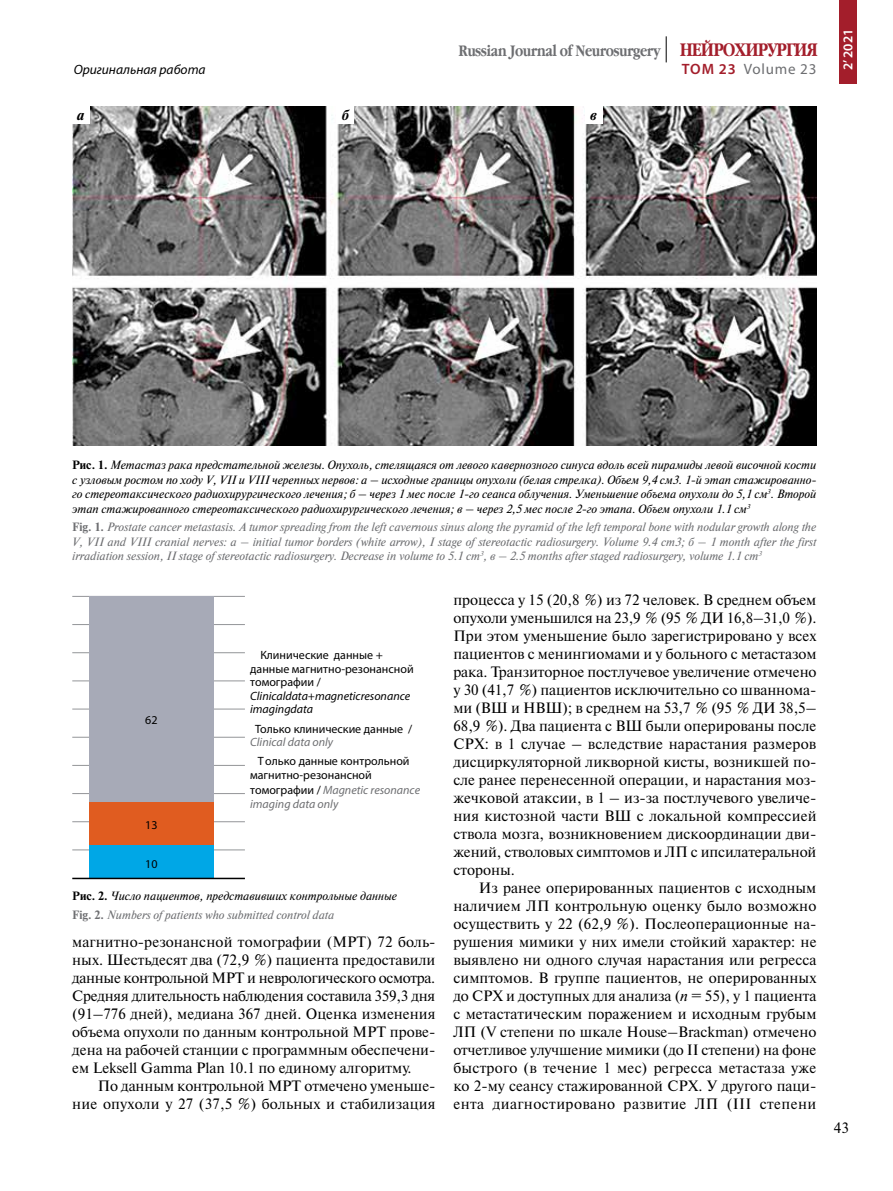
<style>
.page{position:relative;width:893px;height:1191px;background:#fff}
.page>*{position:absolute;margin:0;border:0;box-sizing:border-box;transform-origin:0 0}
.t1{font:700 18px "Garamond Narrow C";letter-spacing:-.05em;color:#a31e2b}
.t2{font:15px/18px "Newton C";color:#000;text-align:justify}
.t3{font:700 15px "Garamond Narrow C";letter-spacing:-.03em;color:#6d6e71}
.t4{font:15px "Myriad Pro";letter-spacing:.05em;color:#6d6e71}
.t5{font:italic 700 15px "Newton C";color:#000}
.t6{font:italic 13.5px "Myriad Pro";color:#000}
.t7{font:600 13.5px "Myriad Pro";color:#fff}
.t8{font:italic 12px/14.4px "Newton C";color:#000;text-align:justify}
.t9{font:italic 12px/14.4px "Newton C";color:#6d6e71;text-align:justify}
.t10{font:12px/14.4px "Myriad Pro";color:#000}
.t11{font:italic 12px/13.5px "Myriad Pro";color:#000}
.t12{font:italic 12px "Myriad Pro";color:#6d6e71}
.s1{font-weight:600;color:#a31e2b}
.s2{font-weight:700;font-style:normal}
.s3{font-style:italic;color:#6d6e71}
.s4{font-weight:700;font-style:normal;color:#6d6e71}
.s5{color:#6d6e71}
.s6{font-style:italic}
</style>
<div class="page">
<div style="left:839px;top:0;width:17px;height:84px;background:#a31e2b"></div>
<svg style="left:666px;top:36px;width:1px;height:26px"></svg>
<hr style="left:72px;top:765px;width:173px;height:1px;background:#939598">
<hr style="left:72px;top:737px;width:173px;height:1px;background:#939598">
<hr style="left:72px;top:708px;width:173px;height:1px;background:#939598">
<hr style="left:72px;top:821px;width:173px;height:1px;background:#939598">
<hr style="left:72px;top:624px;width:173px;height:1px;background:#939598">
<hr style="left:72px;top:680px;width:173px;height:1px;background:#939598">
<hr style="left:72px;top:793px;width:173px;height:1px;background:#939598">
<hr style="left:72px;top:849px;width:173px;height:1px;background:#939598">
<hr style="left:72px;top:652px;width:173px;height:1px;background:#939598">
<hr style="left:72px;top:596px;width:173px;height:1px;background:#939598">
<div style="left:89px;top:597px;width:125px;height:206px;background:#a7aab7"></div>
<div style="left:89px;top:844px;width:125px;height:34px;background:#00a7e6"></div>
<div style="left:89px;top:802px;width:125px;height:42px;background:#e05c20"></div>
<img style="left:72px;top:106px;width:744px;height:340px">
<div style="left:72px;top:106px;width:17px;height:17px;background:#fff"></div>
<div style="left:337px;top:106px;width:17px;height:17px;background:#fff"></div>
<div style="left:585px;top:106px;width:17px;height:17px;background:#fff"></div>
<hr style="left:72px;top:877px;width:173px;height:2px;background:#000">
<p class="t6" style="left:74px;top:61px;width:133px">Оригинальная работа</p>
<p class="t3" style="left:459px;top:43px;width:203px">Russian Journal of Neurosurgery</p>
<p class="t5" style="left:77px;top:107px;width:9px">a</p>
<p class="t5" style="left:342px;top:107px;width:9px">б</p>
<p class="t5" style="left:590px;top:107px;width:8px">в</p>
<p class="t1" style="left:680px;top:39px;width:140px">НЕЙРОХИРУРГИЯ</p>
<p class="t4" style="left:682px;top:59px;width:136px"><span class="s1">Том 23</span> Volume 23</p>
<p class="t7" style="left:839px;top:70px;width:43px;rotate:-90deg">2’ 2021</p>
<p class="t8" style="left:72px;top:458px;width:746px"><span class="s2">Рис. 1.</span> Метастаз рака предстательной железы. Опухоль, стелящаяся от левого кавернозного синуса вдоль всей пирамиды левой височной кости с узловым ростом по ходу V, VII и VIII черепных нервов: а – исходные границы опухоли (белая стрелка). Объем 9,4 см3. 1‑й этап стажированно&shy;го стереотаксического радиохирургического лечения; б – через 1 мес после 1‑го сеанса облучения. Уменьшение объема опухоли до 5,1 см<sup>3</sup>. Второй этап стажированного стереотаксического радиохирургического лечения; в – через 2,5 мес после 2‑го этапа. Объем опухоли 1.1 см<sup>3</sup></p>
<p class="t9" style="left:72px;top:520px;width:746px"><span class="s2">Fig. 1.</span> Prostate cancer metastasis. A tumor spreading from the left cavernous sinus along the pyramid of the left temporal bone with nodular growth along the V, VII and VIII cranial nerves: a – initial tumor borders (white arrow), I stage of stereotactic radiosurgery. Volume 9.4 cm3; б – 1 month after the first irradiation session, II stage of stereotactic radiosurgery. Decrease in volume to 5.1 cm<sup>3</sup>, в – 2.5 months after staged radiosurgery, volume 1.1 cm<sup>3</sup></p>
<p class="t10" style="left:145px;top:713px;width:14px">62</p>
<p class="t10" style="left:145px;top:818px;width:14px">13</p>
<p class="t10" style="left:145px;top:856px;width:14px">10</p>
<p class="t10" style="left:250px;top:648px;width:165px;line-height:13.5px;text-indent:10px">Клинические данные + данные магнитно-резонансной томографии /</p>
<p class="t11" style="left:250px;top:688px;width:162px">Clinical data + magnetic resonance imaging data</p>
<p class="t10" style="left:255px;top:721px;width:159px">Только клинические данные /</p>
<p class="t12" style="left:250px;top:734px;width:85px">Clinical data only</p>
<p class="t10" style="left:250px;top:753px;width:171px;text-indent:8px">Только данные контрольной магнитно-резонансной томографии / <span class="s3">Magnetic resonance imaging data only</span></p>
<p class="t8" style="left:72px;top:886px;width:326px;line-height:18.6px"><span class="s2">Рис. 2.</span> Число пациентов, представивших контрольные данные<br><span class="s4">Fig. 2.</span> <span class="s5">Numbers of patients who submitted control data</span></p>
<p class="t2" style="left:72px;top:933px;width:365px">магнитно-резонансной томографии (МРТ) 72 боль&shy;ных. Шестьдесят два (72,9 %) пациента предоставили данные контрольной МРТ и неврологического осмотра.<br>Средняя длительность наблюдения составила 359,3 дня (91–776 дней), медиана 367 дней. Оценка изменения объема опухоли по данным контрольной МРТ прове&shy;дена на рабочей станции с программным обеспечени&shy;ем Leksell Gamma Plan 10.1 по единому алгоритму.</p>
<p class="t2" style="left:72px;top:1077px;width:365px;text-align:right">По данным контрольной МРТ отмечено уменьше&shy;ние опухоли у 27 (37,5 %) больных и стабилизация</p>
<p class="t2" style="left:453px;top:591px;width:365px">процесса у 15 (20,8 %) из 72 человек. В среднем объем опухоли уменьшился на 23,9 % (95 % ДИ 16,8–31,0 %).<br>При этом уменьшение было зарегистрировано у всех пациентов с менингиомами и у больного с метастазом рака. Транзиторное постлучевое увеличение отмечено у 30 (41,7 %) пациентов исключительно со шваннома&shy;ми (ВШ и НВШ); в среднем на 53,7 % (95 % ДИ 38,5– 68,9 %). Два пациента с ВШ были оперированы после СРХ: в 1 случае – вследствие нарастания размеров дисциркуляторной ликворной кисты, возникшей по&shy;сле ранее перенесенной операции, и нарастания моз&shy;жечковой атаксии, в 1 – из‑за постлучевого увеличе&shy;ния кистозной части ВШ с локальной компрессией ствола мозга, возникновением дискоординации дви&shy;жений, стволовых симптомов и ЛП с ипсилатеральной стороны.</p>
<p class="t2" style="left:453px;top:879px;width:365px;text-align:left;text-indent:26px">Из ранее оперированных пациентов с исходным наличием ЛП контрольную оценку было возможно осуществить у 22 (62,9 %). Послеоперационные на&shy;рушения мимики у них имели стойкий характер: не выявлено ни одного случая нарастания или регресса симптомов. В группе пациентов, не оперированных до СРХ и доступных для анализа (<span class="s6">n</span> = 55), у 1 пациента с метастатическим поражением и исходным грубым ЛП (V степени по шкале House–Brackman) отмечено отчетливое улучшение мимики (до II степени) на фоне быстрого (в течение 1 мес) регресса метастаза уже ко 2‑му сеансу стажированной СРХ. У другого паци&shy;ента диагностировано развитие ЛП (III степени</p>
<p class="t2" style="left:834px;top:1119px;width:17px">43</p>
</div>
